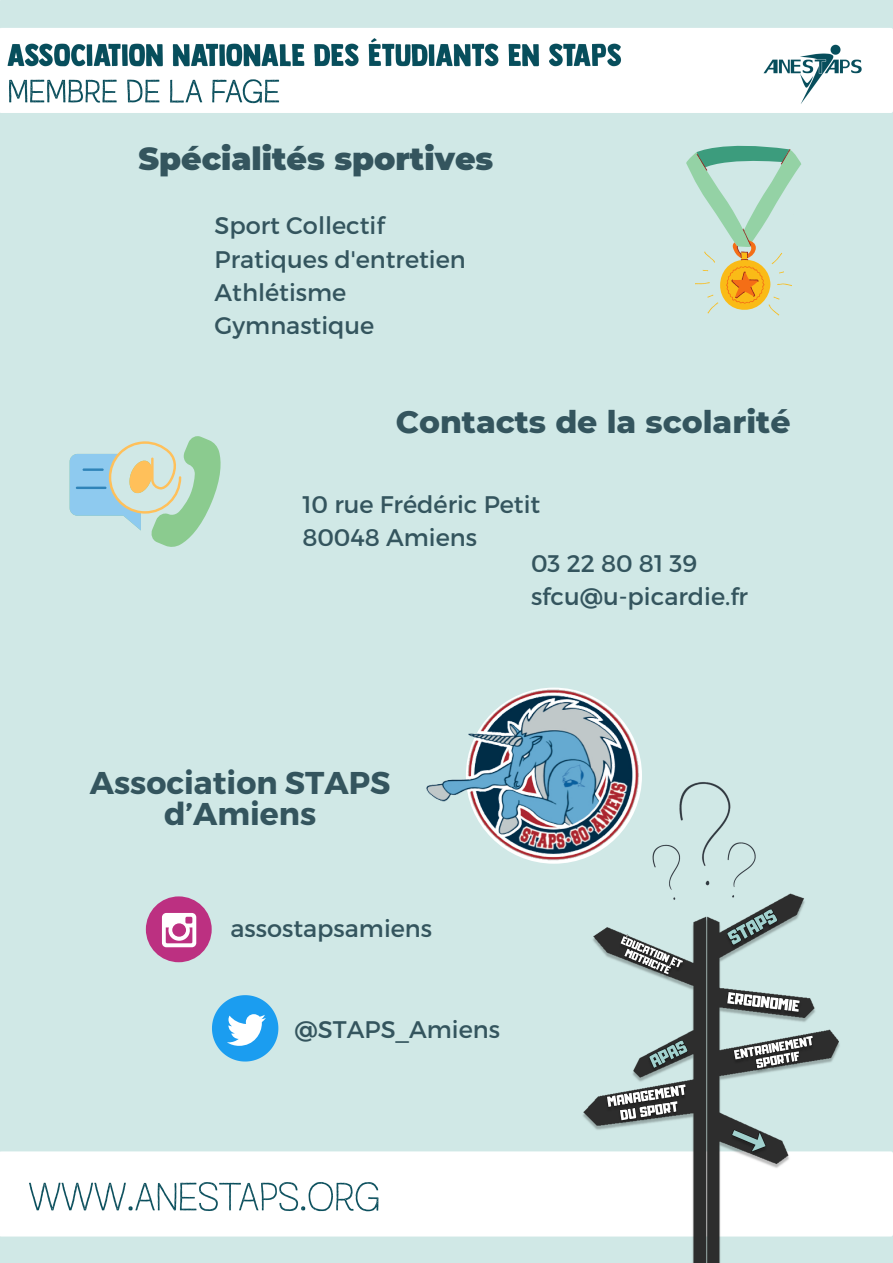
<style>
.page{position:relative;width:893px;height:1263px;background:#fff}
.page>*{position:absolute;margin:0;border:0;box-sizing:border-box;transform-origin:0 0}
.t1{font:700 31.5px/31.5px "Montserrat";color:#34555e;text-align:center}
.t2{font:800 31.5px "Montserrat";color:#34555e}
.t3{font:900 31.5px "Montserrat";color:#34555e}
.t4{font:24px/33.2px "Montserrat";color:#34555e}
</style>
<div class="page">
<img style="left:0;top:0;width:893px;height:1263px">
<svg style="left:70px;top:435px;width:152px;height:113px"></svg>
<hr style="left:83px;top:468px;width:21px;height:3px;background:#2f84b9">
<hr style="left:76px;top:487px;width:30px;height:2px;background:#2f84b9">
<div style="left:146px;top:896px;width:66px;height:66px;background:#bc3081;border-radius:50%"></div>
<svg style="left:162px;top:913px;width:34px;height:34px"></svg>
<svg style="left:686px;top:140px;width:115px;height:176px"></svg>
<svg style="left:212px;top:995px;width:66px;height:66px"></svg>
<img style="left:417px;top:679px;width:228px;height:198px">
<h1 class="t3" style="left:138px;top:140px;width:356px">Spécialités sportives</h1>
<p class="t4" style="left:215px;top:208px;width:253px">Sport Collectif<br>Pratiques d'entretien<br>Athlétisme<br>Gymnastique</p>
<h1 class="t2" style="left:396px;top:402px;width:396px">Contacts de la scolarité</h1>
<p class="t4" style="left:302px;top:486px;width:239px">10 rue Frédéric Petit<br>80048 Amiens</p>
<p class="t4" style="left:531px;top:546px;width:218px">03 22 80 81 39 sfcu@u-picardie.fr</p>
<h1 class="t1" style="left:90px;top:765px;width:302px">Association STAPS d’Amiens</h1>
<p class="t4" style="left:230px;top:910px;width:203px">assostapsamiens</p>
<p class="t4" style="left:295px;top:1012px;width:207px">@STAPS_Amiens</p>
</div>
